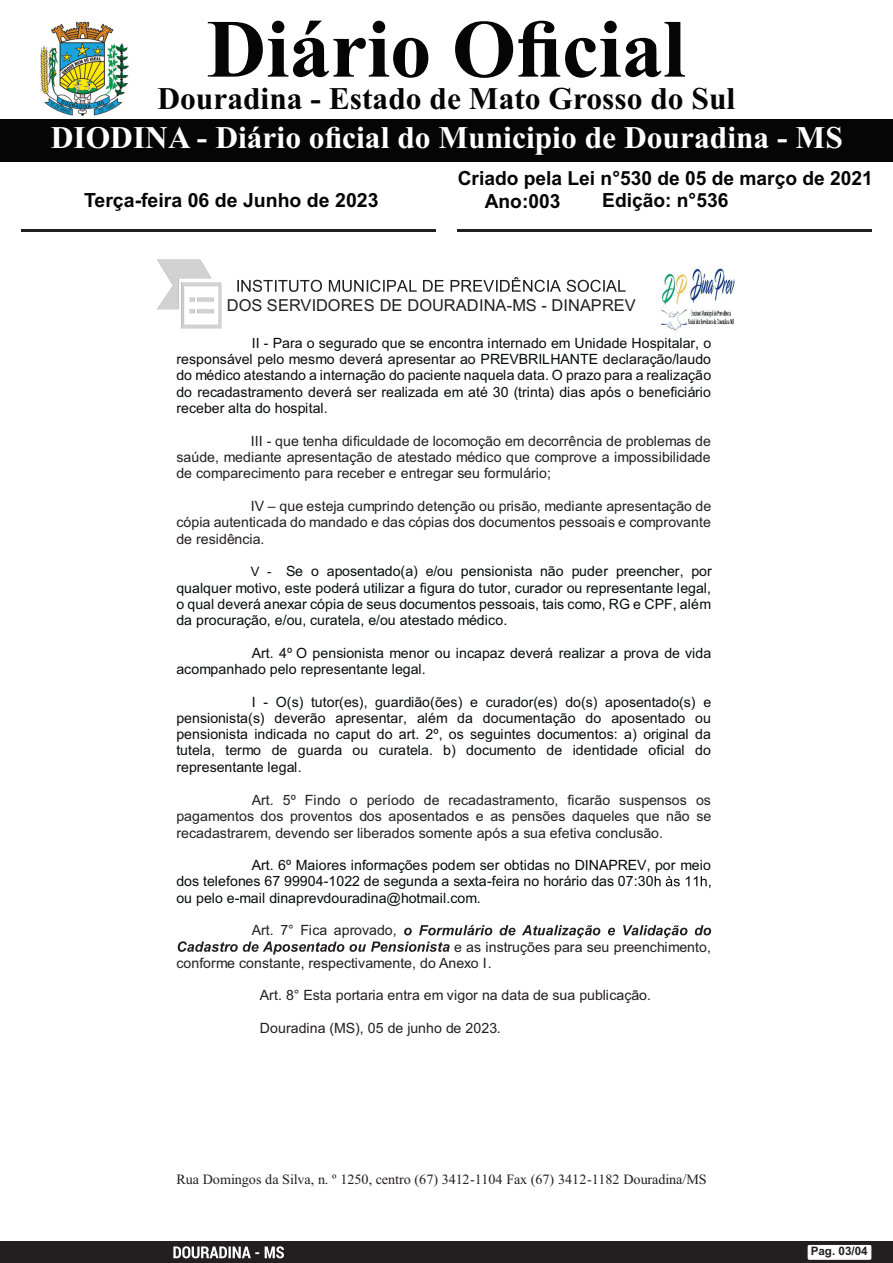
<style>
.page{position:relative;width:893px;height:1263px;background:#fff}
.page>*{position:absolute;margin:0;border:0;box-sizing:border-box;transform-origin:0 0}
.t1{font:700 82.5px "Times New Roman";color:#040504}
.t2{font:700 31.5px "Times New Roman";color:#fff}
.t3{font:700 31.5px "Times New Roman";color:#040504}
.t4{font:700 19.5px "Arial";color:#040504}
.t5{font:16.35px "Arial";color:#231f20}
.t6{font:14.1px/16.4px "Arial";color:#080b0e;text-align:justify}
.t7{font:14.1px/16.4px "Arial";color:#231f20;text-align:justify}
.t8{font:14.1px "Times New Roman";color:#231f20}
.t9{font:700 11.7px "Arial";color:#231f20}
.s1{font-size:13.05px}
</style>
<div class="page">
<img style="left:659px;top:266px;width:76px;height:65px">
<svg style="left:237px;top:277px;width:389px;height:15px"></svg>
<img style="left:158px;top:260px;width:63px;height:69px">
<svg style="left:655px;top:876px;width:55px;height:12px"></svg>
<svg style="left:178px;top:925px;width:533px;height:29px"></svg>
<div style="left:0;top:119px;width:893px;height:42px;background:#040504"></div>
<img style="left:40px;top:21px;width:89px;height:95px">
<div style="left:0;top:1242px;width:893px;height:21px;background:#231f20"></div>
<div style="left:808px;top:1245px;width:63px;height:15px;background:#fff;border-radius:2px"></div>
<svg style="left:173px;top:1246px;width:111px;height:12px"></svg>
<hr style="left:21px;top:229px;width:415px;height:3px;background:#231f20">
<hr style="left:457px;top:229px;width:414px;height:3px;background:#231f20">
<h1 class="t1" style="left:207px;top:21px;width:480px">Diário Oficial</h1>
<h2 class="t3" style="left:157px;top:88px;width:579px">Douradina - Estado de Mato Grosso do Sul</h2>
<h2 class="t2" style="left:51px;top:126px;width:793px">DIODINA - Diário oficial do Municipio de Douradina - MS</h2>
<h3 class="t4" style="left:458px;top:171px;width:417px">Criado pela Lei n°530 de 05 de março de 2021</h3>
<h3 class="t4" style="left:84px;top:193px;width:296px">Terça-feira 06 de Junho de 2023</h3>
<h3 class="t4" style="left:602px;top:192px;width:128px">Edição: n°536</h3>
<h3 class="t4" style="left:485px;top:194px;width:77px">Ano:003</h3>
<p class="t5" style="left:227px;top:299px;width:411px">DOS SERVIDORES DE DOURADINA-MS - DINAPREV</p>
<p class="t6" style="left:176px;top:336px;width:536px;text-indent:75px">II - Para o segurado que se encontra internado em Unidade Hospitalar, o responsável pelo mesmo deverá apresentar ao PREVBRILHANTE declaração/laudo do médico atestando a internação do paciente naquela data. O prazo para a realização do recadastramento deverá ser realizada em até 30 (trinta) dias após o beneficiário receber alta do hospital.</p>
<p class="t7" style="left:176px;top:434px;width:536px;text-indent:74px">III - que tenha dificuldade de locomoção em decorrência de problemas de saúde, mediante apresentação de atestado médico que comprove a impossibilidade de comparecimento para receber e entregar seu formulário;</p>
<p class="t7" style="left:176px;top:499px;width:536px;text-indent:74px">IV – que esteja cumprindo detenção ou prisão, mediante apresentação de cópia autenticada do mandado e das cópias dos documentos pessoais e comprovante de residência.</p>
<p class="t6" style="left:176px;top:564px;width:537px;text-indent:74px"><span class="s1">V -</span> Se o aposentado(a) e/ou pensionista não puder preencher, por qualquer motivo, este poderá utilizar a figura do tutor, curador ou representante legal, o qual deverá anexar cópia de seus documentos pessoais, tais como, RG e CPF, além da procuração, e/ou, curatela, e/ou atestado médico.</p>
<p class="t6" style="left:176px;top:646px;width:536px;text-indent:75px">Art. 4º O pensionista menor ou incapaz deverá realizar a prova de vida acompanhado pelo representante legal.</p>
<p class="t6" style="left:176px;top:695px;width:536px;text-indent:75px">I - O(s) tutor(es), guardião(ões) e curador(es) do(s) aposentado(s) e pensionista(s) deverão apresentar, além da documentação do aposentado ou pensionista indicada no caput do art. 2º, os seguintes documentos: a) original da tutela, termo de guarda ou curatela. b) documento de identidade oficial do representante legal.</p>
<p class="t7" style="left:176px;top:793px;width:537px;text-indent:75px">Art. 5º Findo o período de recadastramento, ficarão suspensos os pagamentos dos proventos dos aposentados e as pensões daqueles que não se recadastrarem, devendo ser liberados somente após a sua efetiva conclusão.</p>
<p class="t6" style="left:176px;top:858px;width:536px;text-align:left;text-indent:75px">Art. 6º Maiores informações podem ser obtidas no DINAPREV, por meio dos telefones 67 99904-1022 de segunda a sexta-feira no horário das 07:30<br>ou pelo e-mail dinaprevdouradina@hotmail.com.</p>
<p class="t7" style="left:252px;top:923px;width:147px">Art. 7° Fica aprovado,</p>
<p class="t7" style="left:176px;top:940px;width:536px;text-indent:278px">e as instruções para seu preenchimento, conforme constante, respectivamente, do Anexo I.</p>
<p class="t7" style="left:260px;top:988px;width:392px">Art. 8° Esta portaria entra em vigor na data de sua publicação.</p>
<p class="t7" style="left:260px;top:1021px;width:242px">Douradina (MS), 05 de junho de 2023.</p>
<p class="t8" style="left:176px;top:1174px;width:532px">Rua Domingos da Silva, n. º 1250, centro (67) 3412-1104 Fax (67) 3412-1182 Douradina/MS</p>
<p class="t9" style="left:811px;top:1247px;width:59px">Pag. 03/04</p>
</div>
